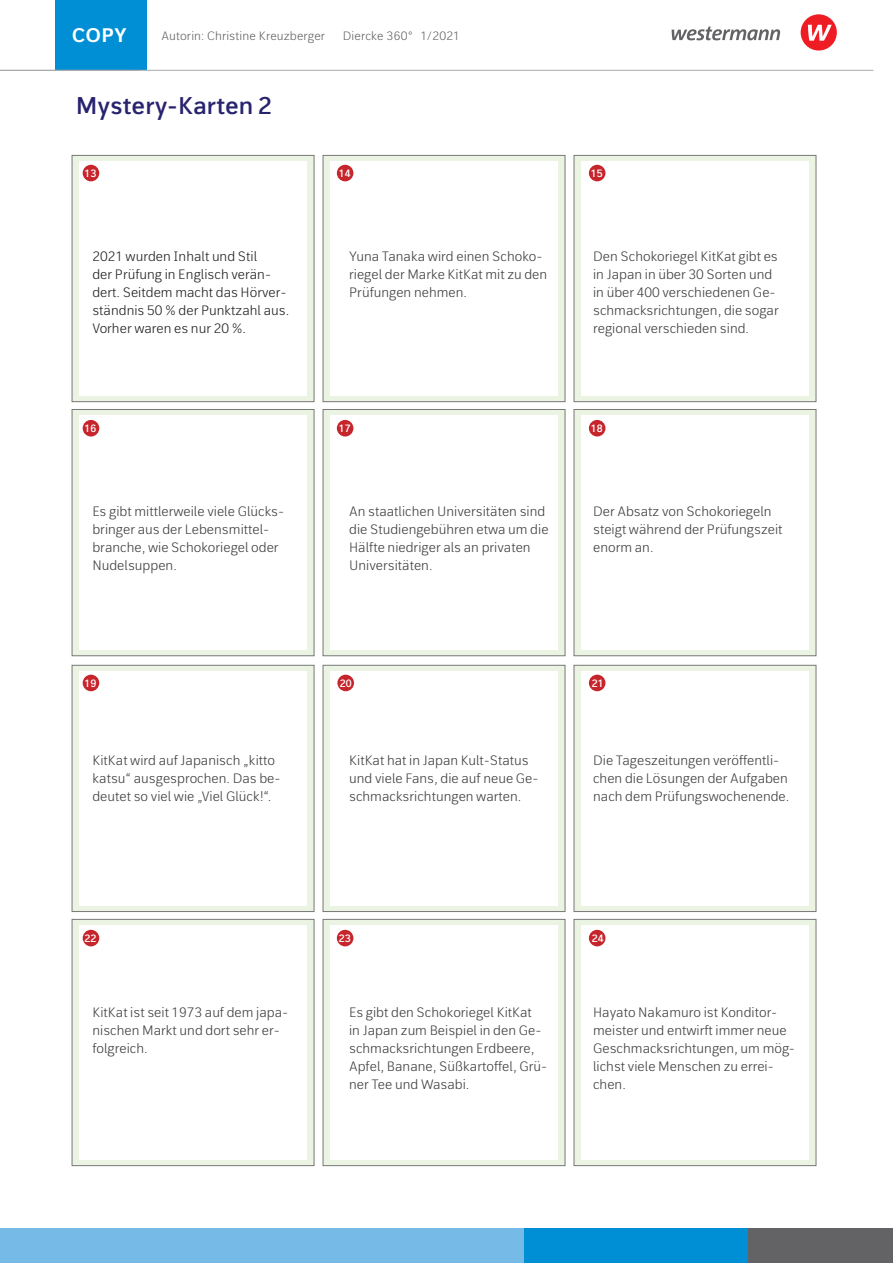
<style>
.page{position:relative;width:893px;height:1263px;background:#fff}
.page>*{position:absolute;margin:0;border:0;box-sizing:border-box;transform-origin:0 0}
.t1{font:600 24px "bs Thomas Sans 1";color:#28236e}
.t2{font:700 19.5px "bs Thomas Sans 1";color:#fff}
.t3{font:300 13.5px/18px "bs Thomas Sans 1";color:#3e3e3f}
.t4{font:300 13.5px/18px "bs Thomas Sans 1";color:#231f20}
.t5{font:300 12px "bs Thomas Sans 1";letter-spacing:.01em;color:#636366}
.t6{font:600 10.5px "bs Thomas Sans 1";color:#fff}
</style>
<div class="page">
<div style="left:0;top:1228px;width:893px;height:35px;background:#76bae7"></div>
<hr style="left:0;top:1228px;width:1px;height:35px;background:#636366">
<div style="left:745px;top:1228px;width:148px;height:35px;background:#636366"></div>
<div style="left:524px;top:1228px;width:223px;height:35px;background:#008fd5"></div>
<div style="left:55px;top:0;width:91px;height:70px;background:#008fd5"></div>
<hr style="left:0;top:70px;width:873px;height:1px;background:#a8a9ad">
<svg style="left:672px;top:27px;width:108px;height:13px"></svg>
<div style="left:801px;top:14px;width:36px;height:37px;background:#ee1d23;border-radius:50%"></div>
<svg style="left:808px;top:25px;width:24px;height:16px"></svg>
<div style="left:72px;top:155px;width:242px;height:247px;background:#ebf4e2;border:1px solid #787877"></div>
<div style="left:79px;top:161px;width:228px;height:235px;background:#fff"></div>
<div style="left:72px;top:665px;width:242px;height:247px;background:#ebf4e2;border:1px solid #787877"></div>
<div style="left:79px;top:671px;width:228px;height:234px;background:#fff"></div>
<div style="left:72px;top:409px;width:242px;height:247px;background:#ebf4e2;border:1px solid #787877"></div>
<div style="left:79px;top:415px;width:228px;height:235px;background:#fff"></div>
<div style="left:72px;top:919px;width:242px;height:247px;background:#ebf4e2;border:1px solid #787877"></div>
<div style="left:79px;top:925px;width:228px;height:235px;background:#fff"></div>
<div style="left:323px;top:155px;width:242px;height:247px;background:#ebf4e2;border:1px solid #787877"></div>
<div style="left:330px;top:161px;width:228px;height:235px;background:#fff"></div>
<div style="left:323px;top:665px;width:242px;height:247px;background:#ebf4e2;border:1px solid #787877"></div>
<div style="left:330px;top:671px;width:228px;height:234px;background:#fff"></div>
<div style="left:323px;top:409px;width:242px;height:247px;background:#ebf4e2;border:1px solid #787877"></div>
<div style="left:330px;top:415px;width:228px;height:235px;background:#fff"></div>
<div style="left:323px;top:919px;width:242px;height:247px;background:#ebf4e2;border:1px solid #787877"></div>
<div style="left:330px;top:925px;width:228px;height:235px;background:#fff"></div>
<div style="left:574px;top:155px;width:242px;height:247px;background:#ebf4e2;border:1px solid #787877"></div>
<div style="left:581px;top:161px;width:228px;height:235px;background:#fff"></div>
<div style="left:574px;top:665px;width:242px;height:247px;background:#ebf4e2;border:1px solid #787877"></div>
<div style="left:581px;top:671px;width:228px;height:234px;background:#fff"></div>
<div style="left:574px;top:409px;width:242px;height:247px;background:#ebf4e2;border:1px solid #787877"></div>
<div style="left:581px;top:415px;width:228px;height:235px;background:#fff"></div>
<div style="left:574px;top:919px;width:242px;height:247px;background:#ebf4e2;border:1px solid #787877"></div>
<div style="left:581px;top:925px;width:228px;height:235px;background:#fff"></div>
<div style="left:83px;top:165px;width:16px;height:16px;background:#c6252c;border-radius:50%"></div>
<div style="left:83px;top:675px;width:16px;height:16px;background:#c6252c;border-radius:50%"></div>
<div style="left:83px;top:420px;width:16px;height:16px;background:#c6252c;border-radius:50%"></div>
<div style="left:83px;top:930px;width:16px;height:16px;background:#c6252c;border-radius:50%"></div>
<div style="left:337px;top:165px;width:16px;height:16px;background:#c6252c;border-radius:50%"></div>
<div style="left:337px;top:675px;width:17px;height:16px;background:#c6252c;border-radius:50%"></div>
<div style="left:337px;top:420px;width:16px;height:16px;background:#c6252c;border-radius:50%"></div>
<div style="left:337px;top:930px;width:16px;height:16px;background:#c6252c;border-radius:50%"></div>
<div style="left:589px;top:165px;width:16px;height:16px;background:#c6252c;border-radius:50%"></div>
<div style="left:589px;top:675px;width:16px;height:16px;background:#c6252c;border-radius:50%"></div>
<div style="left:589px;top:420px;width:16px;height:16px;background:#c6252c;border-radius:50%"></div>
<div style="left:589px;top:930px;width:16px;height:16px;background:#c6252c;border-radius:50%"></div>
<h2 class="t2" style="left:72px;top:23px;width:56px">COPY</h2>
<p class="t5" style="left:343px;top:29px;width:119px">Diercke 360° 1/2021</p>
<p class="t5" style="left:162px;top:28px;width:165px">Autorin: Christine Kreuzberger</p>
<h1 class="t1" style="left:76px;top:91px;width:198px">Mystery-Karten 2</h1>
<p class="t6" style="left:85px;top:167px;width:13px">13</p>
<p class="t6" style="left:339px;top:167px;width:13px">14</p>
<p class="t6" style="left:591px;top:167px;width:13px">15</p>
<p class="t4" style="left:92px;top:248px;width:198px">2021 wurden Inhalt und Stil<br>der Prüfung in Englisch verän&shy;dert. Seitdem macht das Hörver&shy;ständnis 50 % der Punktzahl aus.<br>Vorher waren es nur 20 %.</p>
<p class="t3" style="left:349px;top:248px;width:200px">Yuna Tanaka wird einen Schoko&shy;riegel der Marke KitKat mit zu den<br>Prüfungen nehmen.</p>
<p class="t3" style="left:593px;top:248px;width:187px">Den Schokoriegel KitKat gibt es in Japan in über 30 Sorten und in über 400 verschiedenen Ge&shy;schmacksrichtungen, die sogar regional verschieden sind.</p>
<p class="t6" style="left:85px;top:422px;width:13px">16</p>
<p class="t6" style="left:339px;top:422px;width:13px">17</p>
<p class="t6" style="left:591px;top:422px;width:13px">18</p>
<p class="t3" style="left:92px;top:503px;width:193px">Es gibt mittlerweile viele Glücks&shy;bringer aus der Lebensmittel&shy;branche, wie Schokoriegel oder<br>Nudelsuppen.</p>
<p class="t3" style="left:349px;top:503px;width:201px">An staatlichen Universitäten sind die Studiengebühren etwa um die<br>Hälfte niedriger als an privaten<br>Universitäten.</p>
<p class="t3" style="left:593px;top:503px;width:191px">Der Absatz von Schokoriegeln steigt während der Prüfungszeit enorm an.</p>
<p class="t6" style="left:85px;top:677px;width:13px">19</p>
<p class="t6" style="left:340px;top:677px;width:13px">20</p>
<p class="t6" style="left:592px;top:677px;width:13px">21</p>
<p class="t3" style="left:92px;top:752px;width:190px">KitKat wird auf Japanisch „kitto katsu“ ausgesprochen. Das be&shy;deutet so viel wie „Viel Glück!“.</p>
<p class="t3" style="left:349px;top:752px;width:191px">KitKat hat in Japan Kult-Status und viele Fans, die auf neue Ge&shy;schmacksrichtungen warten.</p>
<p class="t3" style="left:593px;top:752px;width:198px">Die Tageszeitungen veröffentli&shy;chen die Lösungen der Aufgaben nach dem Prüfungswochenende.</p>
<p class="t6" style="left:85px;top:932px;width:13px">22</p>
<p class="t3" style="left:92px;top:1004px;width:197px">KitKat ist seit 1973 auf dem japa&shy;nischen Markt und dort sehr er&shy;folgreich.</p>
<p class="t6" style="left:339px;top:932px;width:13px">23</p>
<p class="t3" style="left:349px;top:1004px;width:200px">Es gibt den Schokoriegel KitKat<br>in Japan zum Beispiel in den Ge&shy;schmacksrichtungen Erdbeere,<br>Apfel, Banane, Süßkartoffel, Grü&shy;ner Tee und Wasabi.</p>
<p class="t6" style="left:592px;top:932px;width:13px">24</p>
<p class="t3" style="left:593px;top:1004px;width:203px">Hayato Nakamuro ist Konditor&shy;meister und entwirft immer neue<br>Geschmacksrichtungen, um mög&shy;lichst viele Menschen zu errei&shy;chen.</p>
</div>
